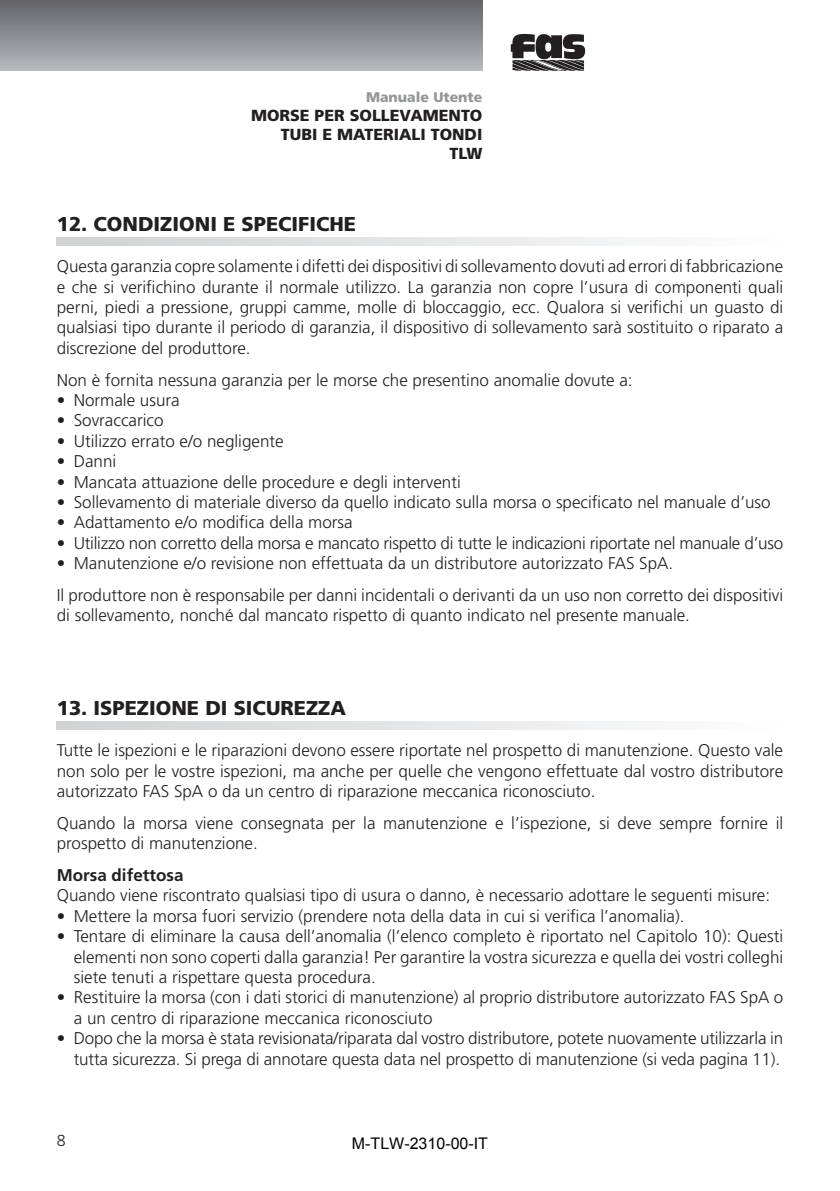
<style>
.page{position:relative;width:840px;height:1191px;background:#fff}
.page>*{position:absolute;margin:0;border:0;box-sizing:border-box;transform-origin:0 0}
.t1{font:900 20px "Frutiger";color:#231f20}
.t2{font:300 17px/20.4px "Frutiger";color:#231f20;text-align:justify}
.t3{font:700 17px "Frutiger";color:#231f20}
.t4{font:900 16px/19.2px "Frutiger";color:#231f20;text-align:right}
.t5{font:16px "Arial";color:#000}
.t6{font:300 16px "Frutiger";color:#231f20}
.t7{font:900 14px "Frutiger";color:#939598}
</style>
<div class="page">
<svg style="left:510px;top:34px;width:75px;height:37px"></svg>
<div style="left:0;top:0;width:482px;height:71px;background:linear-gradient(to bottom,#626366,#b8b9bd)"></div>
<svg style="left:57px;top:237px;width:581px;height:9px"></svg>
<svg style="left:57px;top:721px;width:581px;height:8px"></svg>
<p class="t7" style="left:366px;top:88px;width:118px">Manuale Utente</p>
<p class="t4" style="left:251px;top:106px;width:233px">MORSE PER SOLLEVAMENTO<br>TUBI E MATERIALI TONDI<br>TLW</p>
<p class="t1" style="left:57px;top:212px;width:301px">12. CONDIZIONI E SPECIFICHE</p>
<p class="t2" style="left:57px;top:256px;width:727px">Questa garanzia copre solamente i difetti dei dispositivi di sollevamento dovuti ad errori di fabbricazione e che si verifichino durante il normale utilizzo. La garanzia non copre l’usura di componenti quali perni, piedi a pressione, gruppi camme, molle di bloccaggio, ecc. Qualora si verifichi un guasto di qualsiasi tipo durante il periodo di garanzia, il dispositivo di sollevamento sarà sostituito o riparato a discrezione del produttore.</p>
<p class="t2" style="left:57px;top:370px;width:577px">Non è fornita nessuna garanzia per le morse che presentino anomalie dovute a:</p>
<p class="t2" style="left:57px;top:390px;width:124px">• Normale usura</p>
<p class="t2" style="left:57px;top:410px;width:108px">• Sovraccarico</p>
<p class="t2" style="left:57px;top:431px;width:228px">• Utilizzo errato e/o negligente</p>
<p class="t2" style="left:57px;top:451px;width:61px">• Danni</p>
<p class="t2" style="left:57px;top:472px;width:405px">• Mancata attuazione delle procedure e degli interventi</p>
<p class="t2" style="left:57px;top:492px;width:715px">• Sollevamento di materiale diverso da quello indicato sulla morsa o specificato nel manuale d’uso</p>
<p class="t2" style="left:57px;top:512px;width:297px">• Adattamento e/o modifica della morsa</p>
<p class="t2" style="left:57px;top:533px;width:727px">• Utilizzo non corretto della morsa e mancato rispetto di tutte le indicazioni riportate nel manuale d’uso</p>
<p class="t2" style="left:57px;top:548px;width:727px;line-height:31.8px">• Manutenzione e/o revisione non effettuata da un distributore autorizzato FAS SpA.<br>Il produttore non è responsabile per danni incidentali o derivanti da un uso non corretto dei dispositivi</p>
<p class="t2" style="left:57px;top:605px;width:634px">di sollevamento, nonché dal mancato rispetto di quanto indicato nel presente manuale.</p>
<p class="t1" style="left:57px;top:696px;width:291px">13. ISPEZIONE DI SICUREZZA</p>
<p class="t2" style="left:57px;top:740px;width:727px">Tutte le ispezioni e le riparazioni devono essere riportate nel prospetto di manutenzione. Questo vale non solo per le vostre ispezioni, ma anche per quelle che vengono effettuate dal vostro distributore autorizzato FAS SpA o da un centro di riparazione meccanica riconosciuto.</p>
<p class="t2" style="left:57px;top:813px;width:727px">Quando la morsa viene consegnata per la manutenzione e l’ispezione, si deve sempre fornire il prospetto di manutenzione.</p>
<p class="t3" style="left:57px;top:865px;width:128px">Morsa difettosa</p>
<p class="t2" style="left:57px;top:885px;width:714px">Quando viene riscontrato qualsiasi tipo di usura o danno, è necessario adottare le seguenti misure:</p>
<p class="t2" style="left:57px;top:906px;width:629px">• Mettere la morsa fuori servizio (prendere nota della data in cui si verifica l’anomalia).</p>
<p class="t2" style="left:74px;top:926px;width:710px;text-indent:-17px">• Tentare di eliminare la causa dell’anomalia (l’elenco completo è riportato nel Capitolo 10): Questi elementi non sono coperti dalla garanzia! Per garantire la vostra sicurezza e quella dei vostri colleghi siete tenuti a rispettare questa procedura.</p>
<p class="t2" style="left:74px;top:987px;width:710px;text-indent:-17px">• Restituire la morsa (con i dati storici di manutenzione) al proprio distributore autorizzato FAS SpA o a un centro di riparazione meccanica riconosciuto</p>
<p class="t2" style="left:57px;top:1028px;width:727px;text-align:right">• Dopo che la morsa è stata revisionata/riparata dal vostro distributore, potete nuovamente utilizzarla in tutta sicurezza. Si prega di annotare questa data nel prospetto di manutenzione (si veda pagina 11).</p>
<p class="t6" style="left:57px;top:1131px;width:10px">8</p>
<p class="t5" style="left:352px;top:1132px;width:138px">M-TLW-2310-00-IT</p>
</div>
